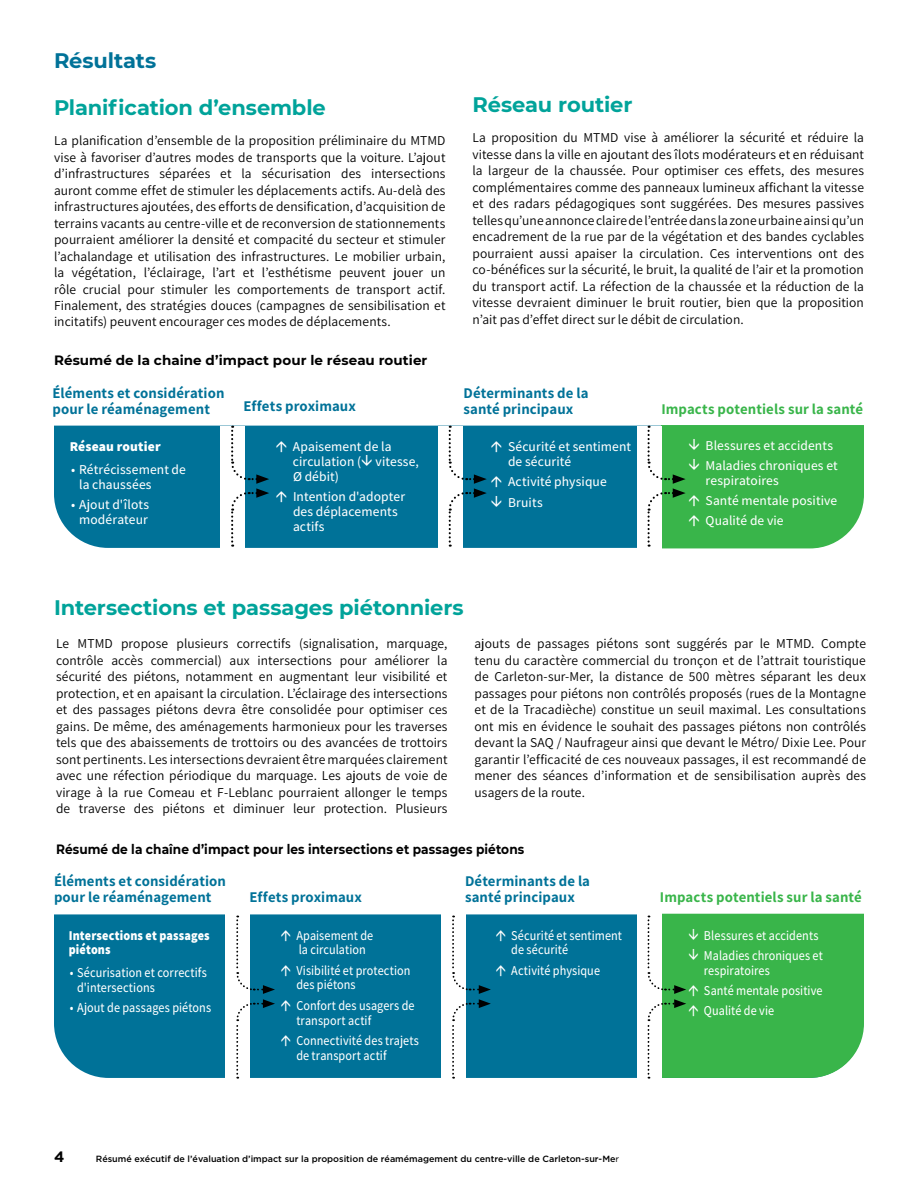
<style>
.page{position:relative;width:918px;height:1188px;background:#fff}
.page>*{position:absolute;margin:0;border:0;box-sizing:border-box;transform-origin:0 0}
.t1{font:700 21px "Montserrat";letter-spacing:-.005em;color:#00a39a}
.t2{font:700 21px "Montserrat";letter-spacing:-.005em;color:#007298}
.t3{font:700 15px "Gotham HTF";color:#000}
.t4{font:700 14.85px/16.2px "Assistant";letter-spacing:.005em;color:#007298}
.t5{font:700 14.85px "Assistant";letter-spacing:.005em;color:#39b54a}
.t6{font:13.5px/16.5px "Assistant";letter-spacing:.005em;color:#000;text-align:justify}
.t7{font:500 13.5px/14.9px "Assistant";letter-spacing:.005em;color:#fff;scale:.9 1}
.t8{font:500 13.5px/14.9px "Assistant";letter-spacing:.005em;color:#fff}
.t9{font:700 13.5px "Montserrat";letter-spacing:.005em;color:#000;scale:.9 1}
.t10{font:700 13.5px "Montserrat";letter-spacing:.005em;color:#000}
.t11{font:800 13.5px/14.9px "Assistant";letter-spacing:.01em;color:#fff;scale:.9 1}
.t12{font:800 13.5px "Assistant";letter-spacing:.01em;color:#fff}
.t13{font:500 9px "Gotham HTF";color:#000}
.s1{font-weight:400}
</style>
<div class="page">
<div style="left:54px;top:426px;width:583px;height:122px;background:#007298"></div>
<div style="left:221px;top:426px;width:24px;height:123px;background:#fff"></div>
<svg style="left:231px;top:426px;width:38px;height:121px"></svg>
<div style="left:438px;top:426px;width:24px;height:123px;background:#fff"></div>
<div style="left:54px;top:914px;width:583px;height:164px;background:#007298"></div>
<div style="left:226px;top:913px;width:24px;height:166px;background:#fff"></div>
<svg style="left:236px;top:916px;width:39px;height:163px"></svg>
<div style="left:442px;top:913px;width:24px;height:166px;background:#fff"></div>
<svg style="left:277px;top:441px;width:9px;height:12px"></svg>
<svg style="left:362px;top:455px;width:10px;height:11px"></svg>
<svg style="left:277px;top:491px;width:9px;height:11px"></svg>
<svg style="left:448px;top:426px;width:53px;height:121px"></svg>
<svg style="left:647px;top:425px;width:217px;height:123px;background:#49b959"></svg>
<svg style="left:282px;top:930px;width:8px;height:11px"></svg>
<svg style="left:282px;top:965px;width:8px;height:11px"></svg>
<svg style="left:282px;top:1000px;width:8px;height:11px"></svg>
<svg style="left:282px;top:1035px;width:8px;height:11px"></svg>
<svg style="left:452px;top:916px;width:53px;height:163px"></svg>
<svg style="left:647px;top:914px;width:217px;height:165px;background:#4aba59"></svg>
<h1 class="t2" style="left:54px;top:45px;width:104px">Résultats</h1>
<h1 class="t1" style="left:54px;top:92px;width:273px">Planification d’ensemble</h1>
<p class="t6" style="left:54px;top:132px;width:393px">La planification d’ensemble de la proposition préliminaire du MTMD vise à favoriser d’autres modes de transports que la voiture. L’ajout d’infrastructures séparées et la sécurisation des intersections auront comme effet de stimuler les déplacements actifs. Au-delà des infrastructures ajoutées, des efforts de densification, d’acquisition de terrains vacants au centre-ville et de reconversion de stationnements pourraient améliorer la densité et compacité du secteur et stimuler l’achalandage et utilisation des infrastructures. Le mobilier urbain, la végétation, l’éclairage, l’art et l’esthétisme peuvent jouer un rôle crucial pour stimuler les comportements de transport actif.<br>Finalement, des stratégies douces (campagnes de sensibilisation et incitatifs) peuvent encourager ces modes de déplacements.</p>
<p class="t10" style="left:54px;top:351px;width:375px">Résumé de la chaine d’impact pour le réseau routier</p>
<p class="t4" style="left:52px;top:384px;width:174px">Éléments et considération pour le réaménagement</p>
<p class="t4" style="left:244px;top:397px;width:114px">Effets proximaux</p>
<p class="t12" style="left:70px;top:438px;width:93px">Réseau routier</p>
<p class="t8" style="left:79px;top:462px;width:108px;text-indent:-8px">• Rétrécissement de la chaussées</p>
<p class="t8" style="left:71px;top:497px;width:80px;text-align:center">• Ajout d'îlots modérateur</p>
<p class="t8" style="left:293px;top:439px;width:128px">Apaisement de la circulation ( vitesse,<br>Ø débit)</p>
<p class="t8" style="left:293px;top:489px;width:114px">Intention d'adopter des déplacements actifs</p>
<h1 class="t1" style="left:472px;top:90px;width:161px">Réseau routier</h1>
<p class="t6" style="left:472px;top:129px;width:393px">La proposition du MTMD vise à améliorer la sécurité et réduire la vitesse dans la ville en ajoutant des îlots modérateurs et en réduisant la largeur de la chaussée. Pour optimiser ces effets, des mesures complémentaires comme des panneaux lumineux affichant la vitesse et des radars pédagogiques sont suggérées. Des mesures passives telles qu’une annonce claire de l’entrée dans la zone urbaine ainsi qu’un encadrement de la rue par de la végétation et des bandes cyclables pourraient aussi apaiser la circulation. Ces interventions ont des co-bénéfices sur la sécurité, le bruit, la qualité de l’air et la promotion du transport actif. La réfection de la chaussée et la réduction de la vitesse devraient diminuer le bruit routier, bien que la proposition n’ait pas d’effet direct sur le débit de circulation.</p>
<p class="t4" style="left:463px;top:384px;width:127px">Déterminants de la santé principaux</p>
<p class="t8" style="left:508px;top:439px;width:125px">Sécurité et sentiment de sécurité</p>
<p class="t8" style="left:508px;top:471px;width:100px;line-height:20.2px">Activité physique<br>Bruits</p>
<p class="t5" style="left:661px;top:399px;width:203px">Impacts potentiels sur la santé</p>
<p class="t8" style="left:706px;top:435px;width:134px;line-height:20.2px">Blessures et accidents<br>Maladies chroniques et</p>
<p class="t8" style="left:706px;top:470px;width:133px;line-height:20.2px">respiratoires<br>Santé mentale positive<br>Qualité de vie</p>
<h1 class="t1" style="left:54px;top:593px;width:411px">Intersections et passages piétonniers</h1>
<p class="t6" style="left:56px;top:635px;width:393px">Le MTMD propose plusieurs correctifs (signalisation, marquage, contrôle accès commercial) aux intersections pour améliorer la sécurité des piétons, notamment en augmentant leur visibilité et protection, et en apaisant la circulation. L’éclairage des intersections et des passages piétons devra être consolidée pour optimiser ces gains. De même, des aménagements harmonieux pour les traverses tels que des abaissements de trottoirs ou des avancées de trottoirs sont pertinents. Les intersections devraient être marquées clairement avec une réfection périodique du marquage. Les ajouts de voie de virage à la rue Comeau et F-Leblanc pourraient allonger le temps de traverse des piétons et diminuer leur protection. Plusieurs</p>
<p class="t6" style="left:475px;top:635px;width:393px">ajouts de passages piétons sont suggérés par le MTMD. Compte tenu du caractère commercial du tronçon et de l’attrait touristique de Carleton-sur-Mer, la distance de 500 mètres séparant les deux passages pour piétons non contrôlés proposés (rues de la Montagne et de la Tracadièche) constitue un seuil maximal. Les consultations ont mis en évidence le souhait des passages piétons non contrôlés devant la SAQ / Naufrageur ainsi que devant le Métro/ Dixie Lee. Pour garantir l’efficacité de ces nouveaux passages, il est recommandé de mener des séances d’information et de sensibilisation auprès des usagers de la route.</p>
<p class="t9" style="left:56px;top:839px;width:522px">Résumé de la chaîne d’impact pour les intersections et passages piétons</p>
<p class="t4" style="left:54px;top:872px;width:174px">Éléments et considération pour le réaménagement</p>
<p class="t11" style="left:69px;top:927px;width:158px">Intersections et passages piétons</p>
<p class="t7" style="left:77px;top:965px;width:145px;text-indent:-7px">• Sécurisation et correctifs d'intersections</p>
<p class="t7" style="left:70px;top:1000px;width:158px">• Ajout de passages piétons</p>
<p class="t4" style="left:250px;top:888px;width:114px">Effets proximaux</p>
<p class="t7" style="left:296px;top:927px;width:87px">Apaisement de la circulation</p>
<p class="t7" style="left:296px;top:962px;width:128px">Visibilité et protection des piétons</p>
<p class="t7" style="left:296px;top:997px;width:133px">Confort des usagers de transport actif</p>
<p class="t7" style="left:296px;top:1032px;width:138px">Connectivité des trajets de transport actif</p>
<p class="t4" style="left:465px;top:872px;width:127px">Déterminants de la santé principaux</p>
<p class="t7" style="left:511px;top:927px;width:125px">Sécurité et sentiment de sécurité</p>
<p class="t7" style="left:511px;top:962px;width:100px">Activité physique</p>
<p class="t3" style="left:54px;top:1148px;width:12px">4</p>
<p class="t13" style="left:96px;top:1153px;width:525px">Résumé exécutif de l’évaluation d’impact sur la proposition de réamémagement du centre-ville de Carleton-sur-Me<span class="s1">r</span></p>
<p class="t5" style="left:660px;top:887px;width:203px">Impacts potentiels sur la santé</p>
<p class="t7" style="left:704px;top:924px;width:134px;line-height:20.2px">Blessures et accidents<br>Maladies chroniques et</p>
<p class="t7" style="left:704px;top:959px;width:133px;line-height:20.2px">respiratoires<br>Santé mentale positive<br>Qualité de vie</p>
</div>
